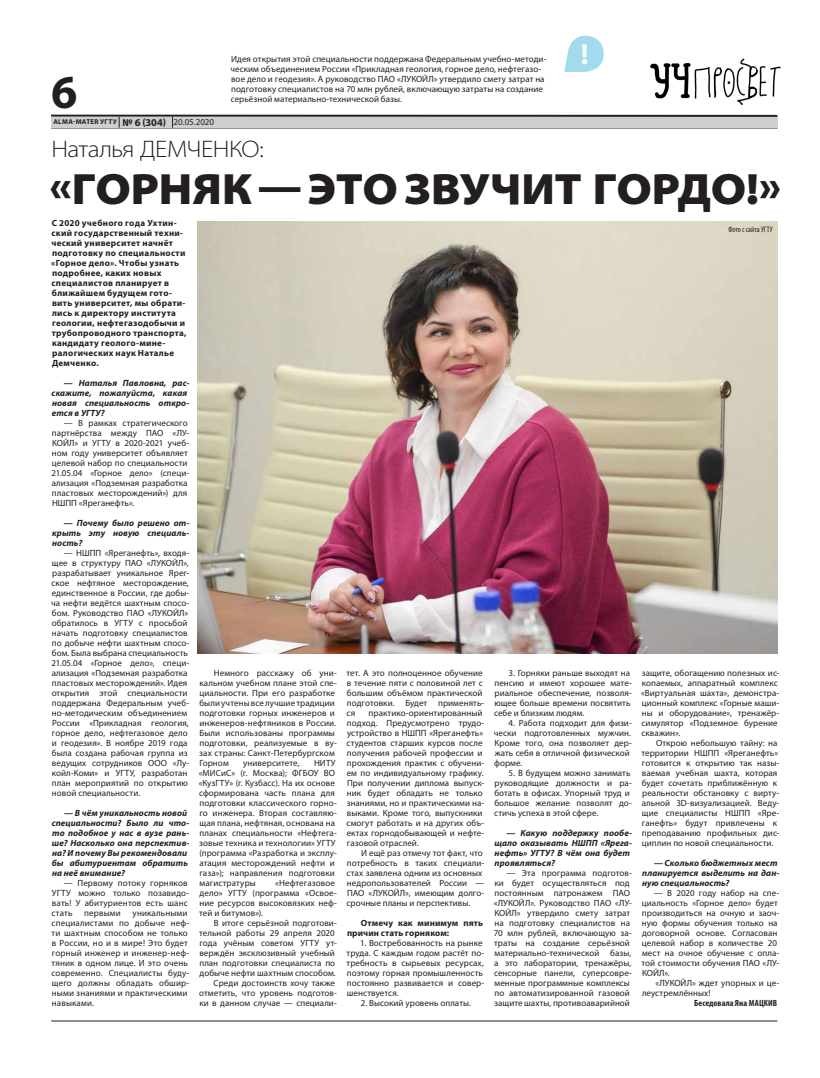
<style>
.page{position:relative;width:820px;height:1078px;background:#fff}
.page>*{position:absolute;margin:0;border:0;box-sizing:border-box;transform-origin:0 0}
.t1{font:700 47.4px "Myriad Pro";color:#231f20}
.t2{font:900 semi-expanded 44px "Myriad Pro";letter-spacing:-.01em;color:#231f20}
.t3{font:700 29px "Myriad Pro";color:#fff}
.t4{font:300 semi-expanded 24px "Myriad Pro";letter-spacing:-.02em;color:#231f20}
.t5{font:9px/10px "Myriad Pro";letter-spacing:.005em;color:#231f20}
.t6{font:italic 700 9px/10px "Myriad Pro";letter-spacing:.01em;color:#231f20}
.t7{font:700 9px/10px "Myriad Pro";letter-spacing:.03em;color:#231f20}
.t8{font:700 9px/10px "Myriad Pro";letter-spacing:.01em;color:#231f20}
.t9{font:700 condensed 9px "Myriad Pro";letter-spacing:.01em;color:#231f20}
.t10{font:condensed 8px "Myriad Pro";color:#231f20}
.t11{font:700 7px "Myriad Pro";letter-spacing:.04em;color:#231f20}
.s1{font-size:10.5px}
.s2{font-weight:400;font-size:9px}
</style>
<div class="page">
<hr style="left:51px;top:128px;width:726px;height:1px;background:#231f20">
<hr style="left:51px;top:115px;width:726px;height:2px;background:#231f20">
<div style="left:51px;top:117px;width:726px;height:11px;background:#cdced0"></div>
<svg style="left:172px;top:116px;width:1px;height:12px"></svg>
<hr style="left:51px;top:1020px;width:726px;height:1px;background:#231f20">
<svg style="left:564px;top:35px;width:40px;height:37px"></svg>
<img style="left:650px;top:58px;width:131px;height:47px">
<img style="left:197px;top:221px;width:580px;height:432px">
<h1 class="t1" style="left:51px;top:61px;width:28px">6</h1>
<p class="t11" style="left:53px;top:117px;width:162px">ALMA-MATER УГТУ <span class="s1">№ 6 (304)</span> <span class="s2">20.05.2020</span></p>
<p class="t5" style="left:230px;top:54px;width:317px">Идея открытия этой специальности поддержана Федеральным учебно-методи&shy;ческим объединением России «Прикладная геология, горное дело, нефтегазо&shy;вое дело и геодезия». А руководство ПАО «ЛУКОЙЛ» утвердило смету затрат на подготовку специалистов на 70 млн рублей, включающую затраты на создание серьёзной материально-технической базы.</p>
<h3 class="t3" style="left:580px;top:35px;width:9px">!</h3>
<h3 class="t4" style="left:52px;top:135px;width:213px">Наталья ДЕМЧЕНКО:</h3>
<h2 class="t2" style="left:49px;top:163px;width:733px">«ГОРНЯК — ЭТО ЗВУЧИТ ГОРДО!»</h2>
<p class="t7" style="left:51px;top:217px;width:137px">С 2020 учебного года Ухтин&shy;ский государственный техни&shy;ческий университет начнёт подготовку по специальности «Горное дело». Чтобы узнать подробнее, каких новых специалистов планирует в ближайшем будущем гото&shy;вить университет, мы обрати&shy;лись к директору института геологии, нефтегазодобычи и трубопроводного транспорта, кандидату геолого-мине&shy;ралогических наук Наталье<br>Демченко.</p>
<p class="t6" style="left:52px;top:377px;width:139px;text-indent:12px">— Наталья Павловна, рас&shy;скажите, пожалуйста, какая новая специальность откро&shy;ется в УГТУ?</p>
<p class="t5" style="left:52px;top:417px;width:139px;text-indent:12px">— В рамках стратегического партнёрства между ПАО «ЛУ-<br>КОЙЛ» и УГТУ в 2020-2021 учеб&shy;ном году университет объявляет целевой набор по специальности<br>21.05.04 «Горное дело» (специ&shy;ализация «Подземная разработка пластовых месторождений») для<br>НШПП «Яреганефть».</p>
<p class="t6" style="left:52px;top:517px;width:139px;text-align:justify;text-indent:12px">— Почему было решено от&shy;крыть эту новую специаль&shy;ность?</p>
<p class="t5" style="left:51px;top:547px;width:139px;text-indent:13px">— НШПП «Яреганефть», входя&shy;щее в структуру ПАО «ЛУКОЙЛ», разрабатывает уникальное Ярег&shy;ское нефтяное месторождение, единственное в России, где добы&shy;ча нефти ведётся шахтным спосо&shy;бом. Руководство ПАО «ЛУКОЙЛ» обратилось в УГТУ с просьбой начать подготовку специалистов по добыче нефти шахтным спосо&shy;бом. Была выбрана специальность<br>21.05.04 «Горное дело», специ&shy;ализация «Подземная разработка пластовых месторождений». Идея открытия этой специальности поддержана Федеральным учеб&shy;но-методическим объединением<br>России «Прикладная геология, горное дело, нефтегазовое дело и геодезия». В ноябре 2019 года была создана рабочая группа из ведущих сотрудников ООО «Лу&shy;койл-Коми» и УГТУ, разработан план мероприятий по открытию новой специальности.</p>
<p class="t6" style="left:52px;top:807px;width:139px;text-indent:12px">— В чём уникальность новой специальности? Было ли что&shy;то подобное у нас в вузе рань&shy;ше? Насколько она перспектив&shy;на? И почему Вы рекомендовали бы абитуриентам обратить на неё внимание?</p>
<p class="t5" style="left:52px;top:877px;width:139px;text-indent:12px">— Первому потоку горняков<br>УГТУ можно только позавидо&shy;вать! У абитуриентов есть шанс стать</p>
<p class="t5" style="left:52px;top:907px;width:139px;text-indent:81px">уникальными специалистами по добыче неф&shy;ти шахтным способом не только в России, но и в мире! Это будет горный инженер и инженер-неф&shy;тяник в одном лице. И это очень современно. Специалисты буду&shy;щего должны обладать обшир&shy;ными знаниями и практическими навыками.</p>
<p class="t5" style="left:84px;top:907px;width:38px">первыми</p>
<p class="t5" style="left:199px;top:667px;width:139px;text-indent:14px">Немного расскажу об уни&shy;кальном учебном плане этой спе&shy;циальности. При его разработке были учтены все лучшие традиции подготовки горных инженеров и инженеров-нефтяников в России.<br>Были использованы программы подготовки, реализуемые в ву&shy;зах страны: Санкт-Петербургском<br>Горном</p>
<p class="t5" style="left:199px;top:757px;width:140px;text-indent:115px">НИТУ «МИСиС» (г. Москва); ФГБОУ ВО «КузГТУ» (г. Кузбасс). На их основе сформирована часть плана для подготовки классического горно&shy;го инженера. Вторая составляю&shy;щая плана, нефтяная, основана на планах специальности «Нефтега&shy;зовые техника и технологии» УГТУ (программа «Разработка и эксплу&shy;атация месторождений нефти и газа»); направления подготовки магистратуры</p>
<p class="t5" style="left:243px;top:757px;width:58px">университете,</p>
<p class="t5" style="left:199px;top:877px;width:139px;text-indent:76px">«Нефтегазовое дело» УГТУ (программа «Освое&shy;ние ресурсов высоковязких неф&shy;тей и битумов»).</p>
<p class="t5" style="left:199px;top:917px;width:139px;text-align:right">В итоге серьёзной подготови&shy;тельной работы 29 апреля 2020 года учёным советом УГТУ ут&shy;верждён эксклюзивный учебный план подготовки специалиста по добыче нефти шахтным способом.<br>Среди достоинств хочу также отметить, что уровень подготов&shy;ки в данном случае — специали-</p>
<p class="t10" style="left:728px;top:224px;width:46px">Фото с сайта УГТУ</p>
<p class="t5" style="left:346px;top:667px;width:139px">тет. А это полноценное обучение в течение пяти с половиной лет с большим объёмом практической подготовки. Будет применять&shy;ся</p>
<p class="t5" style="left:346px;top:707px;width:139px;text-indent:22px">практико-ориентированный подход. Предусмотрено трудо&shy;устройство в НШПП «Яреганефть» студентов старших курсов после получения рабочей профессии и прохождения практик с обучени&shy;ем по индивидуальному графику.<br>При получении диплома выпуск&shy;ник будет обладать не только знаниями, но и практическими на&shy;выками. Кроме того, выпускники смогут работать и на других объ&shy;ектах горнодобывающей и нефте&shy;газовой отраслей.</p>
<p class="t5" style="left:346px;top:847px;width:139px;text-indent:15px">И ещё раз отмечу тот факт, что потребность в таких специали&shy;стах заявлена одним из основных недропользователей России —<br>ПАО «ЛУКОЙЛ», имеющим долго&shy;срочные планы и перспективы.</p>
<p class="t8" style="left:347px;top:917px;width:137px;text-indent:14px">Отмечу как минимум пять причин стать горняком:</p>
<p class="t5" style="left:346px;top:937px;width:139px;text-indent:14px">1. Востребованность на рынке труда. С каждым годом растёт по&shy;требность в сырьевых ресурсах, поэтому горная промышленность постоянно развивается и совер&shy;шенствуется.</p>
<p class="t5" style="left:360px;top:997px;width:112px">2. Высокий уровень оплаты.</p>
<p class="t5" style="left:494px;top:667px;width:139px;text-indent:14px">3. Горняки раньше выходят на пенсию и имеют хорошее мате&shy;риальное обеспечение, позволя&shy;ющее больше времени посвятить себе и близким людям.</p>
<p class="t5" style="left:493px;top:717px;width:139px;text-indent:15px">4. Работа подходит для физи&shy;чески подготовленных мужчин.<br>Кроме того, она позволяет дер&shy;жать себя в отличной физической форме.</p>
<p class="t5" style="left:494px;top:767px;width:139px;text-indent:15px">5. В будущем можно занимать руководящие должности и ра&shy;ботать в офисах. Упорный труд и большое желание позволят до&shy;стичь успеха в этой сфере.</p>
<p class="t6" style="left:494px;top:827px;width:139px;text-indent:12px">— Какую поддержку пообе&shy;щало оказывать НШПП «Ярега&shy;нефть» УГТУ? В чём она будет проявляться?</p>
<p class="t5" style="left:493px;top:867px;width:140px;text-indent:13px">— Эта программа подготов&shy;ки будет осуществляться под постоянным патронажем ПАО «ЛУКОЙЛ». Руководство ПАО «ЛУ-<br>КОЙЛ» утвердило смету затрат на подготовку специалистов на<br>70 млн рублей, включающую за&shy;траты на создание серьёзной материально-технической базы, а это лаборатории, тренажёры, сенсорные панели, суперсовре&shy;менные программные комплексы по автоматизированной газовой защите шахты, противоаварийной</p>
<p class="t5" style="left:641px;top:667px;width:140px">защите, обогащению полезных ис&shy;копаемых, аппаратный комплекс «Виртуальная шахта», демонстра&shy;ционный комплекс «Горные маши&shy;ны и оборудование», тренажёр&shy;симулятор «Подземное бурение скважин».</p>
<p class="t5" style="left:641px;top:737px;width:139px;text-indent:14px">Открою небольшую тайну: на территории НШПП «Яреганефть» готовится к открытию так назы&shy;ваемая учебная шахта, которая будет сочетать приближённую к реальности обстановку с вирту&shy;альной 3D-визуализацией. Веду&shy;щие специалисты НШПП «Яре&shy;ганефть» будут привлечены к преподаванию профильных дис&shy;циплин по новой специальности.</p>
<p class="t6" style="left:642px;top:857px;width:139px;text-indent:12px">— Сколько бюджетных мест планируется выделить на дан&shy;ную специальность?</p>
<p class="t5" style="left:641px;top:887px;width:139px;text-indent:12px">— В 2020 году набор на спе&shy;циальность «Горное дело» будет производиться на очную и заоч&shy;ную формы обучения только на договорной основе. Согласован целевой набор в количестве 20 мест на очное обучение с опла&shy;той стоимости обучения ПАО «ЛУ-<br>КОЙЛ».</p>
<p class="t5" style="left:641px;top:977px;width:139px;text-indent:13px">«ЛУКОЙЛ» ждет упорных и це&shy;леустремлённых!</p>
<p class="t9" style="left:694px;top:997px;width:84px">Беседовала Яна МАЦКИВ</p>
</div>
